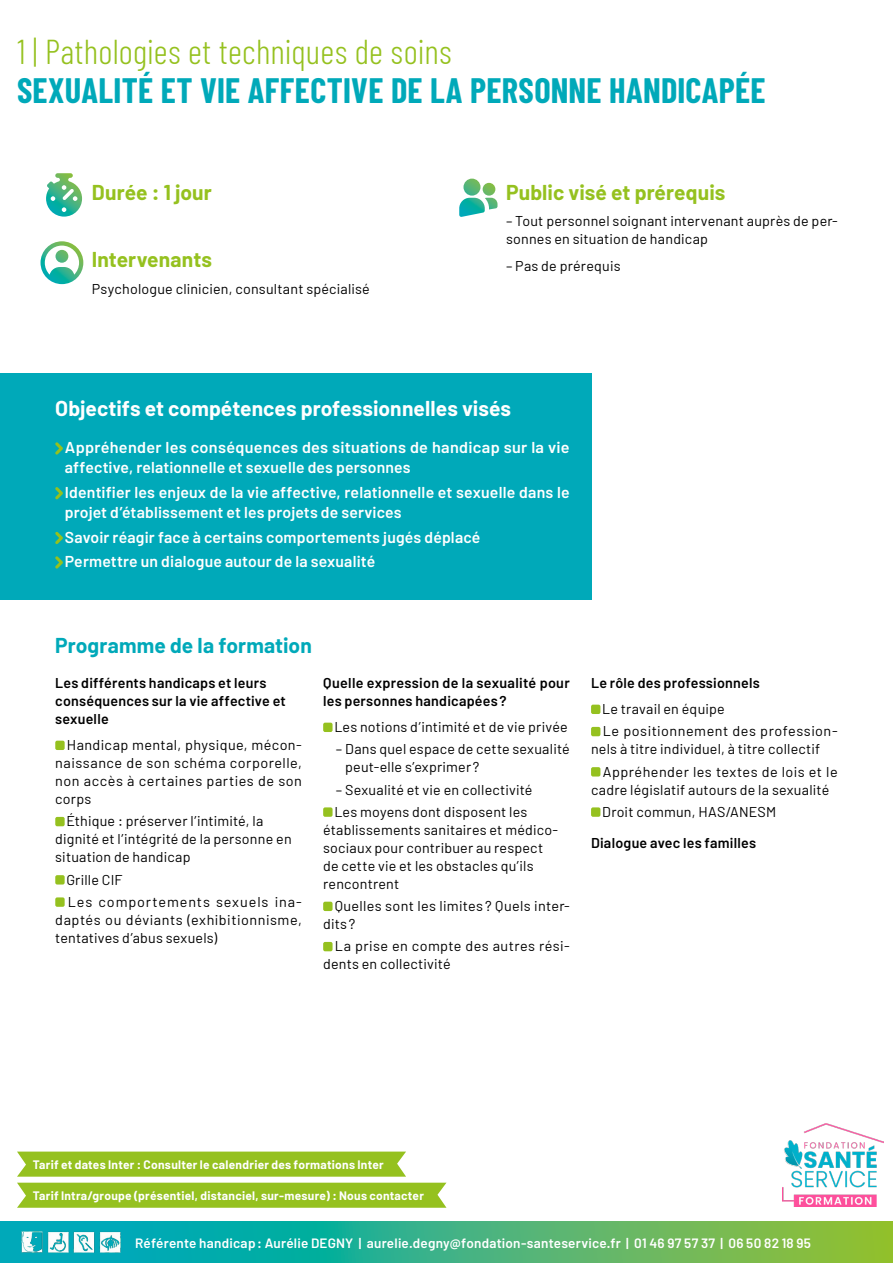
<style>
.page{position:relative;width:893px;height:1263px;background:#fff}
.page>*{position:absolute;margin:0;border:0;box-sizing:border-box;transform-origin:0 0}
.t1{font:700 34.5px "Barlow Condensed";letter-spacing:.01em;color:#00a9b9}
.t2{font:300 34.5px "Barlow Condensed";letter-spacing:.005em;color:#95c11f}
.t3{font:700 21px "Barlow";letter-spacing:.005em;color:#95c11f}
.t4{font:700 21px "Barlow";color:#fff}
.t5{font:700 21px "Barlow";letter-spacing:.005em;color:#00a9b9}
.t6{font:600 15.75px/20.2px "Barlow";letter-spacing:.01em;color:#fff}
.t7{font:14.25px/18px "Barlow";letter-spacing:.015em;color:#000}
.t8{font:600 14.25px/18px "Barlow";letter-spacing:.015em;color:#000}
.t9{font:14.25px/18px "Barlow";letter-spacing:.035em;color:#000}
.t10{font:14.25px/22.2px "Barlow";letter-spacing:.06em;color:#000}
.t11{font:600 13.5px "Barlow";letter-spacing:.015em;color:#fff}
.t12{font:700 12px "Barlow";letter-spacing:.02em;color:#fff}
</style>
<div class="page">
<svg style="left:0;top:1222px;width:893px;height:41px;background:#41b37c"></svg>
<img style="left:782px;top:1123px;width:101px;height:83px">
<img style="left:17px;top:1227px;width:108px;height:29px">
<div style="left:17px;top:1183px;width:429px;height:25px;background:#95c11f"></div>
<svg style="left:17px;top:1151px;width:389px;height:26px;background:#9bc42b"></svg>
<div style="left:55px;top:741px;width:10px;height:9px;background:#95c11f;border-radius:2px"></div>
<div style="left:55px;top:817px;width:10px;height:9px;background:#95c11f;border-radius:2px"></div>
<div style="left:55px;top:875px;width:10px;height:9px;background:#95c11f;border-radius:2px"></div>
<div style="left:55px;top:897px;width:10px;height:10px;background:#95c11f;border-radius:2px"></div>
<div style="left:323px;top:723px;width:10px;height:9px;background:#95c11f;border-radius:2px"></div>
<div style="left:323px;top:807px;width:10px;height:10px;background:#95c11f;border-radius:2px"></div>
<div style="left:323px;top:902px;width:10px;height:9px;background:#95c11f;border-radius:2px"></div>
<div style="left:323px;top:942px;width:10px;height:9px;background:#95c11f;border-radius:2px"></div>
<div style="left:591px;top:705px;width:9px;height:9px;background:#95c11f;border-radius:2px"></div>
<div style="left:591px;top:727px;width:9px;height:9px;background:#95c11f;border-radius:2px"></div>
<div style="left:591px;top:767px;width:9px;height:9px;background:#95c11f;border-radius:2px"></div>
<div style="left:591px;top:807px;width:9px;height:10px;background:#95c11f;border-radius:2px"></div>
<div style="left:0;top:374px;width:591px;height:226px;background:#00a9b9"></div>
<svg style="left:55px;top:442px;width:8px;height:13px"></svg>
<svg style="left:55px;top:487px;width:8px;height:12px"></svg>
<svg style="left:55px;top:532px;width:8px;height:12px"></svg>
<svg style="left:55px;top:556px;width:8px;height:13px"></svg>
<svg style="left:463px;top:179px;width:17px;height:17px"></svg>
<svg style="left:459px;top:183px;width:38px;height:34px"></svg>
<svg style="left:46px;top:173px;width:36px;height:44px"></svg>
<svg style="left:41px;top:241px;width:42px;height:43px"></svg>
<h1 class="t2" style="left:17px;top:30px;width:436px">1 | Pathologies et techniques de soins</h1>
<h1 class="t1" style="left:17px;top:66px;width:750px">SEXUALITÉ ET VIE AFFECTIVE DE LA PERSONNE HANDICAPÉE</h1>
<h2 class="t3" style="left:92px;top:179px;width:122px">Durée : 1 jour</h2>
<h2 class="t3" style="left:92px;top:246px;width:122px">Intervenants</h2>
<p class="t7" style="left:92px;top:279px;width:280px">Psychologue clinicien, consultant spécialisé</p>
<h2 class="t3" style="left:506px;top:179px;width:221px">Public visé et prérequis</h2>
<p class="t7" style="left:506px;top:212px;width:333px">– Tout personnel soignant intervenant auprès de per&shy;sonnes en situation de handicap</p>
<p class="t7" style="left:506px;top:256px;width:116px">– Pas de prérequis</p>
<h2 class="t4" style="left:55px;top:395px;width:457px">Objectifs et compétences professionnelles visés</h2>
<p class="t6" style="left:65px;top:437px;width:506px">Appréhender les conséquences des situations de handicap sur la vie affective, relationnelle et sexuelle des personnes</p>
<p class="t6" style="left:65px;top:482px;width:506px">Identifier les enjeux de la vie affective, relationnelle et sexuelle dans le projet d’établissement et les projets de services</p>
<p class="t6" style="left:65px;top:524px;width:417px;line-height:24.5px">Savoir réagir face à certains comportements jugés déplacé<br>Permettre un dialogue autour de la sexualité</p>
<h2 class="t5" style="left:55px;top:632px;width:258px">Programme de la formation</h2>
<p class="t8" style="left:55px;top:673px;width:232px">Les différents handicaps et leurs conséquences sur la vie affective et sexuelle</p>
<p class="t7" style="left:55px;top:735px;width:248px;text-align:justify;text-indent:12px">Handicap mental, physique, mécon&shy;naissance de son schéma corporelle, non accès à certaines parties de son corps</p>
<p class="t7" style="left:55px;top:812px;width:238px;text-indent:11px">Éthique : préserver l’intimité, la dignité et l’intégrité de la personne en situation de handicap</p>
<p class="t10" style="left:66px;top:868px;width:237px">Grille CIF<br>Les comportements sexuels ina-</p>
<p class="t9" style="left:55px;top:910px;width:248px">daptés ou déviants (exhibitionnisme, tentatives d’abus sexuels)</p>
<p class="t8" style="left:323px;top:673px;width:248px">Quelle expression de la sexualité pour les personnes handicapées?</p>
<p class="t7" style="left:334px;top:717px;width:235px">Les notions d’intimité et de vie privée</p>
<p class="t7" style="left:345px;top:740px;width:226px;text-indent:-9px">– Dans quel espace de cette sexualité peut-elle s’exprimer ?</p>
<p class="t7" style="left:334px;top:778px;width:200px;line-height:22.2px">– Sexualité et vie en collectivité<br>Les moyens dont disposent les</p>
<p class="t7" style="left:323px;top:820px;width:236px">établissements sanitaires et médico&shy;sociaux pour contribuer au respect de cette vie et les obstacles qu’ils rencontrent</p>
<p class="t7" style="left:323px;top:896px;width:248px;text-indent:12px">Quelles sont les limites ? Quels inter&shy;dits ?</p>
<p class="t7" style="left:323px;top:937px;width:248px;text-indent:12px">La prise en compte des autres rési&shy;dents en collectivité</p>
<p class="t8" style="left:591px;top:673px;width:170px">Le rôle des professionnels</p>
<p class="t7" style="left:602px;top:697px;width:237px;line-height:22.2px">Le travail en équipe<br>Le positionnement des profession-</p>
<p class="t7" style="left:603px;top:738px;width:236px;line-height:22.2px;text-indent:-12px">nels à titre individuel, à titre collectif<br>Appréhender les textes de lois et le</p>
<p class="t7" style="left:602px;top:778px;width:229px;line-height:22.2px;text-indent:-11px">cadre législatif autours de la sexualité<br>Droit commun, HAS/ANESM</p>
<p class="t8" style="left:591px;top:833px;width:167px">Dialogue avec les familles</p>
<p class="t12" style="left:33px;top:1157px;width:352px">Tarif et dates Inter : Consulter le calendrier des formations Inter</p>
<p class="t12" style="left:33px;top:1188px;width:393px">Tarif Intra/groupe (présentiel, distanciel, sur-mesure) : Nous contacter</p>
<p class="t11" style="left:135px;top:1235px;width:677px">Référente handicap: Aurélie DEGNY | aurelie.degny@fondation-santeservice.fr | 01 46 97 57 37 | 06 50 82 18 95</p>
</div>
